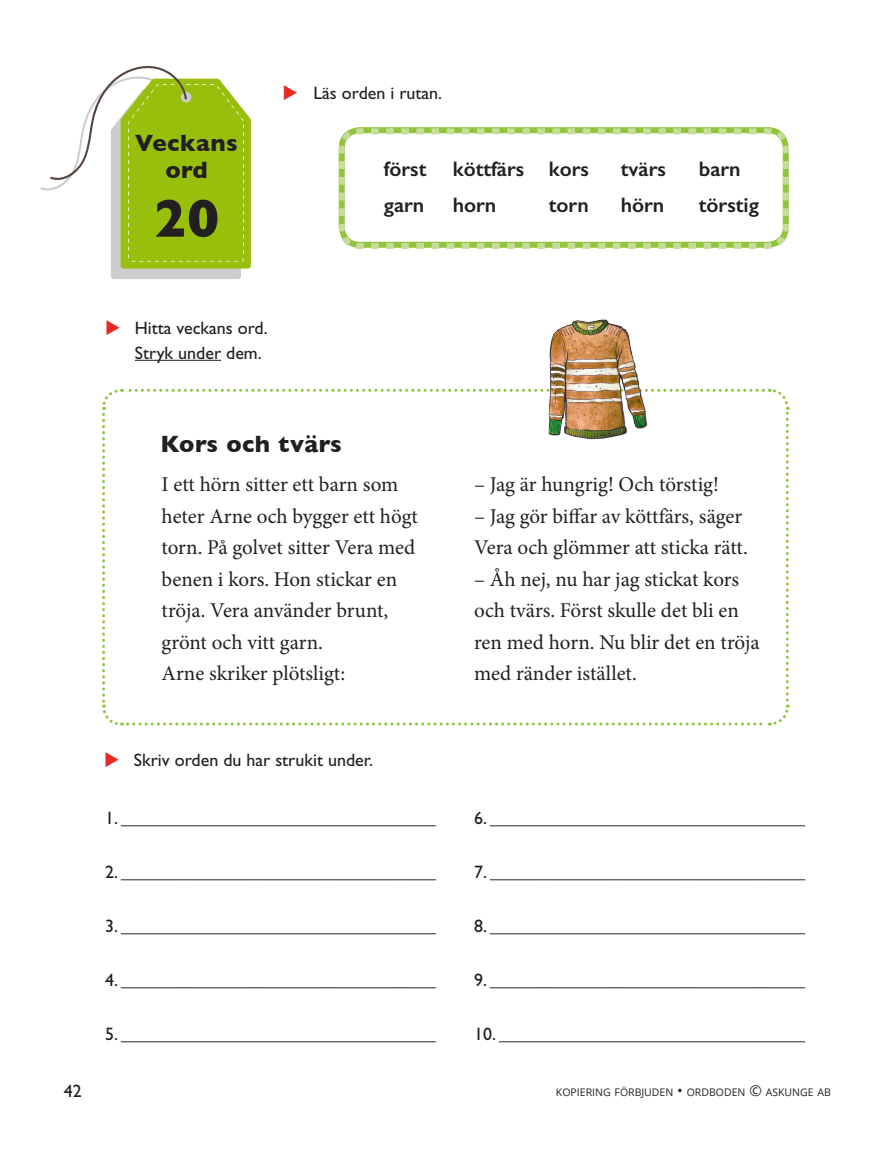
<style>
.page{position:relative;width:893px;height:1149px;background:#fff}
.page>*{position:absolute;margin:0;border:0;box-sizing:border-box;transform-origin:0 0}
.Rubrik_1{font:700 54px "Gill Sans";color:#231f20}
.Rubrik_2{font:700 24px/27px "Gill Sans";letter-spacing:.02em;color:#231f20;text-align:center}
.Lästext{font:21px/31.5px "Minion Pro";letter-spacing:-.005em;color:#231f20}
.Veckans_ord{font:600 21px "Gill Sans";color:#231f20}
.Brödtext{font:18px/24px "Gill Sans Std";color:#231f20}
.t1{font:10.5px "Open Sans";color:#231f20}
.s1{color:#e52a26}
.s2{font-size:15px}
</style>
<div class="page">
<svg style="left:102px;top:388px;width:688px;height:338px"></svg>
<svg style="left:338px;top:127px;width:451px;height:122px"></svg>
<hr style="left:135px;top:360px;width:86px;height:1px;background:#231f20">
<svg style="left:40px;top:66px;width:211px;height:213px"></svg>
<img style="left:533px;top:319px;width:120px;height:130px">
<p class="Rubrik_2" style="left:135px;top:128px;width:104px">Veckans ord</p>
<p class="Rubrik_1" style="left:154px;top:175px;width:67px">20</p>
<p class="Brödtext" style="left:283px;top:81px;width:161px"><span class="s1">◆</span> Läs orden i rutan.</p>
<p class="Veckans_ord" style="left:384px;top:156px;width:207px">först köttfärs kors</p>
<p class="Veckans_ord" style="left:621px;top:156px;width:47px">tvärs</p>
<p class="Veckans_ord" style="left:699px;top:156px;width:43px">barn</p>
<p class="Veckans_ord" style="left:384px;top:192px;width:42px">garn</p>
<p class="Veckans_ord" style="left:453px;top:192px;width:45px">horn</p>
<p class="Veckans_ord" style="left:549px;top:192px;width:41px">torn</p>
<p class="Veckans_ord" style="left:621px;top:192px;width:45px">hörn</p>
<p class="Veckans_ord" style="left:699px;top:192px;width:62px">törstig</p>
<p class="Brödtext" style="left:135px;top:316px;width:134px;text-indent:-30px"><span class="s1">◆</span> Hitta veckans ord.<br>Stryk under dem.</p>
<p class="Rubrik_2" style="left:161px;top:430px;width:183px">Kors och tvärs</p>
<p class="Lästext" style="left:162px;top:468px;width:258px">I ett hörn sitter ett barn som heter Arne och bygger ett högt torn. På golvet sitter Vera med benen i kors. Hon stickar en tröja. Vera använder brunt, grönt och vitt garn.</p>
<p class="Lästext" style="left:162px;top:657px;width:185px">Arne skriker plötsligt:</p>
<p class="Brödtext" style="left:104px;top:748px;width:270px"><span class="s1">◆</span> Skriv orden du har strukit under.</p>
<p class="Brödtext" style="left:105px;top:805px;width:333px">1. ___________________________________</p>
<p class="Brödtext" style="left:105px;top:859px;width:333px">2. ___________________________________</p>
<p class="Brödtext" style="left:105px;top:913px;width:333px">3. ___________________________________</p>
<p class="Brödtext" style="left:105px;top:967px;width:333px">4. ___________________________________</p>
<p class="Brödtext" style="left:105px;top:1021px;width:333px">5. ___________________________________</p>
<p class="Lästext" style="left:474px;top:468px;width:246px">– Jag är hungrig! Och törstig!</p>
<p class="Lästext" style="left:474px;top:500px;width:275px">– Jag gör biffar av köttfärs, säger<br>Vera och glömmer att sticka rätt.</p>
<p class="Lästext" style="left:474px;top:563px;width:287px">– Åh nej, nu har jag stickat kors och tvärs. Först skulle det bli en ren med horn. Nu blir det en tröja med ränder istället.</p>
<p class="Brödtext" style="left:474px;top:806px;width:333px">6. ___________________________________</p>
<p class="Brödtext" style="left:474px;top:860px;width:333px">7. ___________________________________</p>
<p class="Brödtext" style="left:474px;top:914px;width:333px">8. ___________________________________</p>
<p class="Brödtext" style="left:474px;top:968px;width:333px">9. ___________________________________</p>
<p class="Brödtext" style="left:474px;top:1022px;width:333px">10. __________________________________</p>
<p class="Brödtext" style="left:64px;top:1079px;width:19px">42</p>
<p class="t1" style="left:556px;top:1084px;width:276px">KOPIERING FÖRBJUDEN <span class="s2">•</span> ORDBODEN <span class="s2">©</span> ASKUNGE AB</p>
</div>
